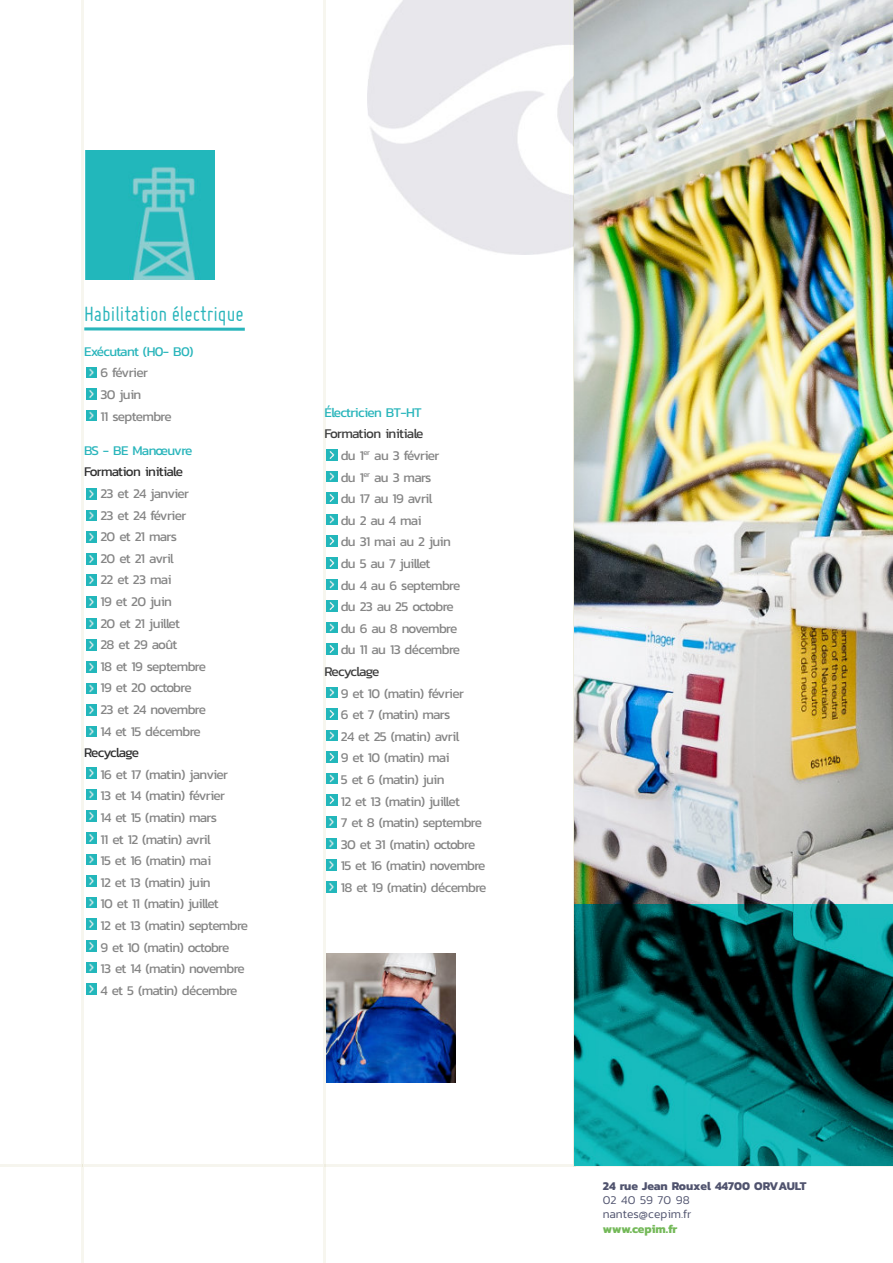
<style>
.page{position:relative;width:893px;height:1263px;background:#fff}
.page>*{position:absolute;margin:0;border:0;box-sizing:border-box;transform-origin:0 0}
.t1{font:22.5px "Miso";color:#29b5bb}
.t2{font:13.5px/21.6px "Kanit";letter-spacing:-.05em;color:#858585}
.t3{font:13.5px "Kanit";letter-spacing:-.05em;color:#29b5bb}
.t4{font:13.5px "Kanit";letter-spacing:-.05em;color:#303030}
.t5{font:13.5px "Kanit";letter-spacing:-.075em;color:#303030}
.t6{font:13.5px "Kanit";letter-spacing:-.08em;color:#3e3e3e}
.t7{font:700 12px "Kanit";color:#50536e}
.t8{font:300 12px/14.1px "Kanit";color:#50536e}
.t9{font:700 12px "Kanit";color:#74b959}
.s1{color:#3e3e3e}
</style>
<div class="page">
<img style="left:324px;top:0;width:1px;height:1263px">
<img style="left:82px;top:0;width:1px;height:1263px">
<img style="left:86px;top:150px;width:129px;height:129px">
<svg style="left:86px;top:367px;width:11px;height:11px"></svg>
<svg style="left:86px;top:389px;width:11px;height:10px"></svg>
<svg style="left:86px;top:410px;width:11px;height:11px"></svg>
<svg style="left:86px;top:489px;width:11px;height:10px"></svg>
<svg style="left:86px;top:510px;width:11px;height:11px"></svg>
<svg style="left:86px;top:532px;width:11px;height:10px"></svg>
<svg style="left:86px;top:553px;width:11px;height:11px"></svg>
<svg style="left:86px;top:575px;width:11px;height:11px"></svg>
<svg style="left:86px;top:597px;width:11px;height:10px"></svg>
<svg style="left:86px;top:618px;width:11px;height:11px"></svg>
<svg style="left:86px;top:640px;width:11px;height:10px"></svg>
<svg style="left:86px;top:661px;width:11px;height:11px"></svg>
<svg style="left:86px;top:683px;width:11px;height:11px"></svg>
<svg style="left:86px;top:705px;width:11px;height:10px"></svg>
<svg style="left:86px;top:726px;width:11px;height:11px"></svg>
<svg style="left:84px;top:327px;width:161px;height:4px"></svg>
<svg style="left:326px;top:449px;width:11px;height:11px"></svg>
<svg style="left:326px;top:471px;width:11px;height:11px"></svg>
<svg style="left:326px;top:493px;width:11px;height:10px"></svg>
<svg style="left:326px;top:514px;width:11px;height:11px"></svg>
<svg style="left:326px;top:536px;width:11px;height:11px"></svg>
<svg style="left:326px;top:557px;width:11px;height:11px"></svg>
<svg style="left:326px;top:579px;width:11px;height:11px"></svg>
<svg style="left:326px;top:601px;width:11px;height:10px"></svg>
<svg style="left:326px;top:622px;width:11px;height:11px"></svg>
<svg style="left:326px;top:644px;width:11px;height:10px"></svg>
<svg style="left:326px;top:687px;width:11px;height:11px"></svg>
<svg style="left:326px;top:708px;width:11px;height:11px"></svg>
<svg style="left:326px;top:730px;width:11px;height:11px"></svg>
<svg style="left:326px;top:752px;width:11px;height:10px"></svg>
<svg style="left:326px;top:773px;width:11px;height:11px"></svg>
<svg style="left:326px;top:795px;width:11px;height:10px"></svg>
<svg style="left:326px;top:817px;width:11px;height:10px"></svg>
<svg style="left:326px;top:838px;width:11px;height:11px"></svg>
<svg style="left:326px;top:860px;width:11px;height:10px"></svg>
<svg style="left:326px;top:881px;width:11px;height:11px"></svg>
<img style="left:326px;top:953px;width:129px;height:129px">
<img style="left:573px;top:0;width:320px;height:1166px">
<img style="left:574px;top:904px;width:319px;height:261px">
<svg style="left:86px;top:768px;width:11px;height:10px"></svg>
<svg style="left:86px;top:789px;width:11px;height:11px"></svg>
<svg style="left:86px;top:811px;width:11px;height:10px"></svg>
<svg style="left:86px;top:832px;width:11px;height:11px"></svg>
<svg style="left:86px;top:854px;width:11px;height:11px"></svg>
<svg style="left:86px;top:876px;width:11px;height:10px"></svg>
<svg style="left:86px;top:897px;width:11px;height:11px"></svg>
<svg style="left:86px;top:919px;width:11px;height:10px"></svg>
<svg style="left:86px;top:940px;width:11px;height:11px"></svg>
<svg style="left:86px;top:962px;width:11px;height:11px"></svg>
<svg style="left:86px;top:984px;width:11px;height:10px"></svg>
<h1 class="t1" style="left:84px;top:306px;width:161px">Habilitation électrique</h1>
<p class="t3" style="left:84px;top:346px;width:111px">Exécutant (H0- B0)</p>
<p class="t2" style="left:100px;top:363px;width:73px">6 février<br>30 juin<br>11 septembre</p>
<p class="t3" style="left:84px;top:445px;width:110px">BS - BE Manœuvre</p>
<p class="t4" style="left:84px;top:466px;width:100px">Formation initiale</p>
<p class="t2" style="left:100px;top:484px;width:107px">23 et 24 janvier<br>23 et 24 février<br>20 et 21 mars<br>20 et 21 avril<br>22 et 23 mai<br>19 et 20 juin<br>20 et 21 juillet<br>28 et 29 août<br>18 et 19 septembre<br>19 et 20 octobre<br>23 et 24 novembre<br>14 et 15 décembre</p>
<p class="t5" style="left:84px;top:747px;width:56px">Recyclage</p>
<p class="t2" style="left:100px;top:765px;width:149px">16 et 17 (matin) janvier<br>13 et 14 (matin) février<br>14 et 15 (matin) mars<br>11 et 12 (matin) avril<br>15 et 16 (matin) mai<br>12 et 13 (matin) juin<br>10 et 11 (matin) juillet<br>12 et 13 (matin) septembre<br>9 et 10 (matin) octobre<br>13 et 14 (matin) novembre<br>4 et 5 (matin) décembre</p>
<p class="t3" style="left:325px;top:407px;width:99px">Électricien BT-HT</p>
<p class="t2" style="left:341px;top:424px;width:121px;text-indent:-16px"><span class="s1">Formation initiale<br></span>du 1<sup>er</sup> au 3 février<br>du 1<sup>er</sup> au 3 mars<br>du 17 au 19 avril<br>du 2 au 4 mai<br>du 31 mai au 2 juin du 5 au 7 juillet<br>du 4 au 6 septembre du 23 au 25 octobre du 6 au 8 novembre du 11 au 13 décembre</p>
<p class="t6" style="left:325px;top:666px;width:56px">Recyclage</p>
<p class="t2" style="left:341px;top:683px;width:147px">9 et 10 (matin) février<br>6 et 7 (matin) mars<br>24 et 25 (matin) avril<br>9 et 10 (matin) mai<br>5 et 6 (matin) juin<br>12 et 13 (matin) juillet<br>7 et 8 (matin) septembre<br>30 et 31 (matin) octobre<br>15 et 16 (matin) novembre<br>18 et 19 (matin) décembre</p>
<p class="t7" style="left:603px;top:1181px;width:205px">24 rue Jean Rouxel 44700 ORVAULT</p>
<p class="t8" style="left:603px;top:1194px;width:90px">02 40 59 70 98 nantes@cepim.fr</p>
<p class="t9" style="left:603px;top:1223px;width:76px">www.cepim.fr</p>
</div>
